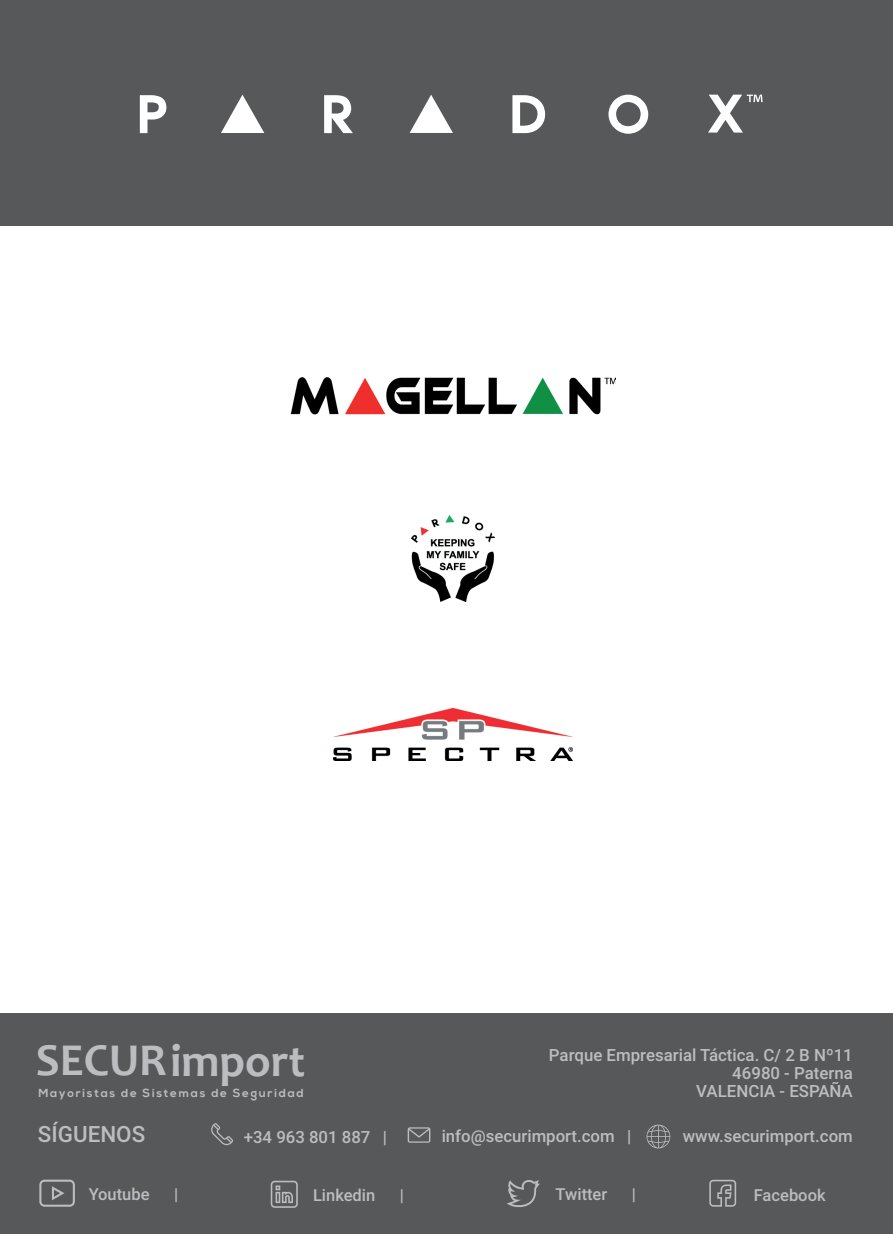
<style>
.page{position:relative;width:893px;height:1234px;background:#fff}
.page>*{position:absolute;margin:0;border:0;box-sizing:border-box;transform-origin:0 0}
.t1{font:700 45.75px "Candara";color:#bcbdc0}
.t2{font:500 22.35px "Roboto";color:#bcbdc0}
.t3{font:500 16.8px/18.1px "Roboto";color:#bcbdc0;text-align:right}
.t4{font:500 16.5px "Roboto";color:#bcbdc0}
.t5{font:700 11.7px "Nexa";letter-spacing:.15em;color:#bcbdc0}
</style>
<div class="page">
<img style="left:333px;top:708px;width:240px;height:52px">
<img style="left:290px;top:377px;width:326px;height:37px">
<img style="left:412px;top:515px;width:82px;height:86px">
<div style="left:0;top:1012px;width:893px;height:221px;background:#57585a"></div>
<svg style="left:709px;top:1179px;width:27px;height:27px"></svg>
<svg style="left:507px;top:1180px;width:33px;height:27px"></svg>
<svg style="left:271px;top:1180px;width:27px;height:27px"></svg>
<svg style="left:646px;top:1124px;width:24px;height:24px"></svg>
<svg style="left:39px;top:1179px;width:36px;height:27px"></svg>
<svg style="left:211px;top:1123px;width:22px;height:22px"></svg>
<svg style="left:408px;top:1127px;width:22px;height:15px"></svg>
<div style="left:0;top:0;width:893px;height:225px;background:#57585a"></div>
<svg style="left:410px;top:95px;width:43px;height:38px"></svg>
<svg style="left:221px;top:95px;width:43px;height:38px"></svg>
<svg style="left:140px;top:95px;width:27px;height:38px"></svg>
<svg style="left:324px;top:95px;width:29px;height:38px"></svg>
<svg style="left:512px;top:95px;width:33px;height:38px"></svg>
<svg style="left:608px;top:95px;width:40px;height:39px"></svg>
<svg style="left:708px;top:95px;width:55px;height:37px"></svg>
<h1 class="t1" style="left:36px;top:1032px;width:271px">SECURimport</h1>
<p class="t5" style="left:38px;top:1085px;width:267px">Mayoristas de Sistemas de Seguridad</p>
<h2 class="t2" style="left:38px;top:1118px;width:109px">SÍGUENOS</h2>
<p class="t3" style="left:244px;top:1126px;width:145px">+34 963 801 887 |</p>
<p class="t3" style="left:442px;top:1126px;width:191px">info@securimport.com |</p>
<p class="t3" style="left:549px;top:1045px;width:305px">Parque Empresarial Táctica. C/ 2 B Nº11<br>46980 - Paterna<br>VALENCIA - ESPAÑA</p>
<p class="t3" style="left:683px;top:1126px;width:171px">www.securimport.com</p>
<p class="t4" style="left:89px;top:1182px;width:62px">Youtube</p>
<p class="t4" style="left:174px;top:1182px;width:6px">|</p>
<p class="t4" style="left:313px;top:1183px;width:64px">Linkedin</p>
<p class="t4" style="left:400px;top:1183px;width:6px">|</p>
<p class="t4" style="left:556px;top:1182px;width:53px">Twitter</p>
<p class="t4" style="left:632px;top:1182px;width:6px">|</p>
<p class="t4" style="left:754px;top:1183px;width:73px">Facebook</p>
</div>
